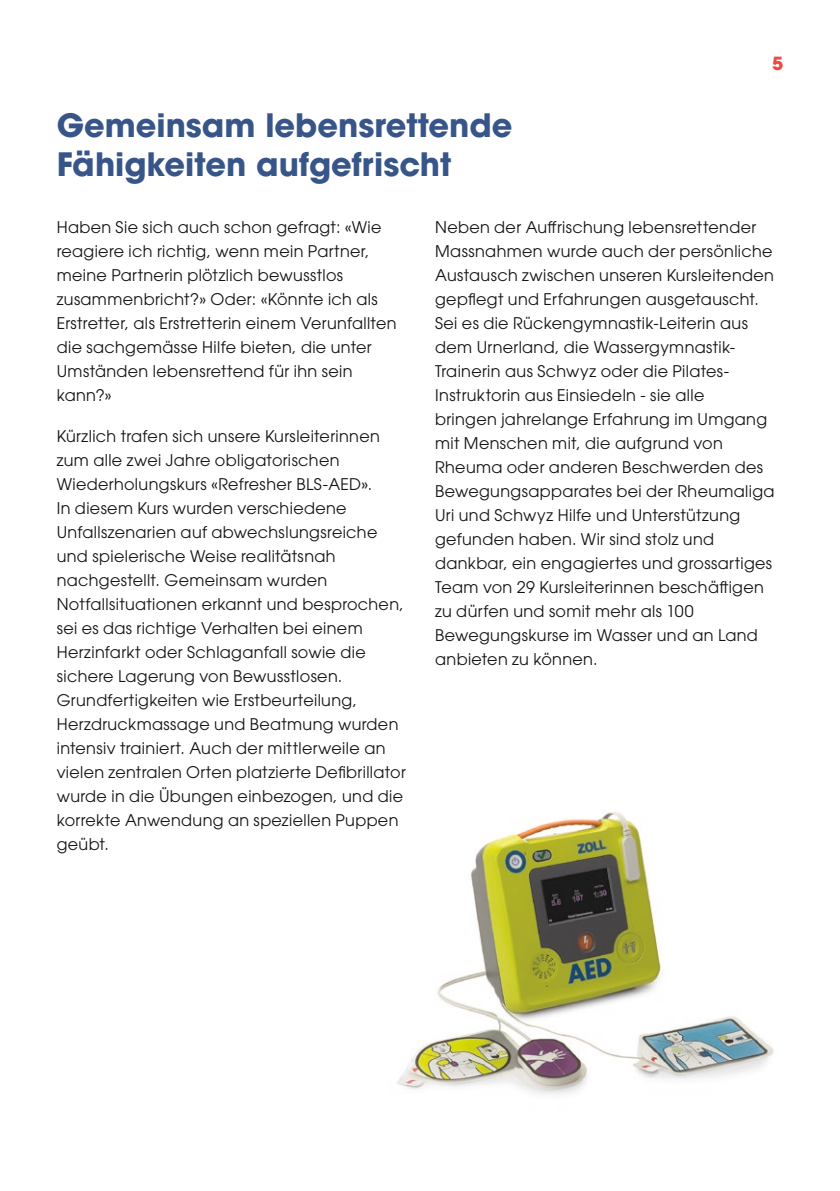
<style>
.page{position:relative;width:840px;height:1191px;background:#fff}
.page>*{position:absolute;margin:0;border:0;box-sizing:border-box;transform-origin:0 0}
.lead{font:700 32px/38.4px "ITC Avant Garde Pro";color:#375589}
.t1{font:700 18px "ITC Avant Garde Pro";color:#ec4a42}
.tabelle_p_bold{font:16px/24px "ITC Avant Garde Pro";letter-spacing:.02em;color:#131413}
</style>
<div class="page">
<img style="left:397px;top:812px;width:377px;height:283px">
<p class="lead" style="left:57px;top:106px;width:457px">Gemeinsam lebensrettende<br>Fähigkeiten aufgefrischt</p>
<p class="t1" style="left:771px;top:51px;width:13px">5</p>
<p class="tabelle_p_bold" style="left:57px;top:215px;width:341px">Haben Sie sich auch schon gefragt: «Wie reagiere ich richtig, wenn mein Partner, meine Partnerin plötzlich bewusstlos zusammenbricht?» Oder: «Könnte ich als Erstretter, als Erstretterin einem Verunfallten die sachgemässe Hilfe bieten, die unter Umständen lebensrettend für ihn sein kann?»</p>
<p class="tabelle_p_bold" style="left:57px;top:424px;width:350px">Kürzlich trafen sich unsere Kursleiterinnen zum alle zwei Jahre obligatorischen Wiederholungskurs «Refresher BLS-AED».<br>In diesem Kurs wurden verschiedene Unfallszenarien auf abwechslungsreiche und spielerische Weise realitätsnah nachgestellt. Gemeinsam wurden Notfallsituationen erkannt und besprochen, sei es das richtige Verhalten bei einem Herzinfarkt oder Schlaganfall sowie die sichere Lagerung von Bewusstlosen.<br>Grundfertigkeiten wie Erstbeurteilung, Herzdruckmassage und Beatmung wurden intensiv trainiert. Auch der mittlerweile an vielen zentralen Orten platzierte Defibrillator wurde in die Übungen einbezogen, und die korrekte Anwendung an speziellen Puppen geübt.</p>
<p class="tabelle_p_bold" style="left:435px;top:215px;width:340px">Neben der Auffrischung lebensrettender Massnahmen wurde auch der persönliche Austausch zwischen unseren Kursleitenden gepflegt und Erfahrungen ausgetauscht.<br>Sei es die Rückengymnastik-Leiterin aus dem Urnerland, die Wassergymnastik-Trainerin aus Schwyz oder die Pilates-Instruktorin aus Einsiedeln - sie alle<br>bringen jahrelange Erfahrung im Umgang mit Menschen mit, die aufgrund von Rheuma oder anderen Beschwerden des Bewegungsapparates bei der Rheumaliga Uri und Schwyz Hilfe und Unterstützung gefunden haben. Wir sind stolz und dankbar, ein engagiertes und grossartiges Team von 29 Kursleiterinnen beschäftigen zu dürfen und somit mehr als 100<br>Bewegungskurse im Wasser und an Land anbieten zu können.</p>
</div>
